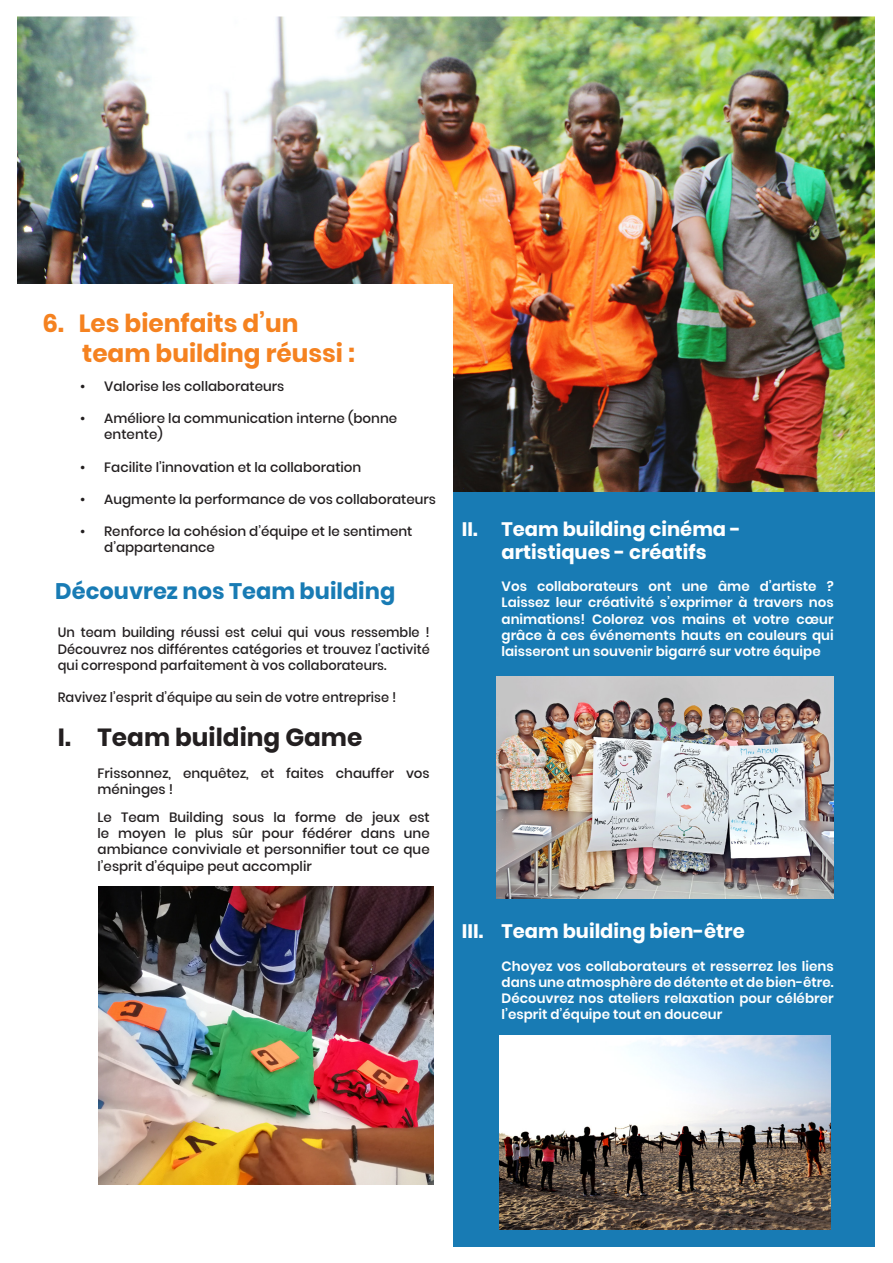
<style>
.page{position:relative;width:893px;height:1263px;background:#fff}
.page>*{position:absolute;margin:0;border:0;box-sizing:border-box;transform-origin:0 0}
.t1{font:700 24.75px "Poppins";color:#f58220}
.t2{font:700 24.75px "Poppins";color:#231f20}
.t3{font:700 22.5px "Poppins";color:#187bb4}
.t4{font:700 19.5px/23.4px "Poppins";color:#fff}
.t5{font:500 13.5px/16.2px "Poppins";color:#231f20}
.t6{font:600 13.5px/16.2px "Poppins";color:#fff;text-align:justify}
.t7{font:500 13.5px/16.2px "Poppins";color:#231f20;text-align:justify;scale:.96 1}
</style>
<div class="page">
<img style="left:17px;top:16px;width:858px;height:1231px">
<p class="t1" style="left:43px;top:309px;width:258px">6. Les bienfaits d’un</p>
<p class="t1" style="left:82px;top:338px;width:274px">team building réussi :</p>
<p class="t5" style="left:80px;top:378px;width:7px">•</p>
<p class="t5" style="left:104px;top:378px;width:182px">Valorise les collaborateurs</p>
<p class="t5" style="left:80px;top:410px;width:7px">•</p>
<p class="t5" style="left:104px;top:410px;width:294px">Améliore la communication interne (bonne entente)</p>
<p class="t5" style="left:80px;top:459px;width:7px">•</p>
<p class="t5" style="left:104px;top:459px;width:259px">Facilite l’innovation et la collaboration</p>
<p class="t5" style="left:80px;top:491px;width:7px">•</p>
<p class="t5" style="left:104px;top:491px;width:333px">Augmente la performance de vos collaborateurs</p>
<p class="t5" style="left:80px;top:523px;width:7px">•</p>
<p class="t5" style="left:104px;top:523px;width:310px">Renforce la cohésion d’équipe et le sentiment d’appartenance</p>
<p class="t3" style="left:55px;top:578px;width:341px">Découvrez nos Team building</p>
<p class="t7" style="left:58px;top:624px;width:389px">Un team building réussi est celui qui vous ressemble !<br>Découvrez nos différentes catégories et trouvez l’activité qui correspond parfaitement à vos collaborateurs.</p>
<p class="t7" style="left:58px;top:689px;width:354px">Ravivez l’esprit d’équipe au sein de votre entreprise !</p>
<p class="t2" style="left:58px;top:723px;width:14px">I.</p>
<p class="t2" style="left:98px;top:723px;width:266px">Team building Game</p>
<p class="t5" style="left:98px;top:765px;width:334px">Frissonnez, enquêtez, et faites chauffer vos méninges !</p>
<p class="t5" style="left:98px;top:809px;width:334px;text-align:justify">Le Team Building sous la forme de jeux est le moyen le plus sûr pour fédérer dans une ambiance conviviale et personnifier tout ce que l’esprit d’équipe peut accomplir</p>
<p class="t4" style="left:462px;top:517px;width:17px">II.</p>
<p class="t4" style="left:502px;top:517px;width:241px">Team building cinéma - artistiques - créatifs</p>
<p class="t6" style="left:502px;top:578px;width:334px">Vos collaborateurs ont une âme d’artiste ?<br>Laissez leur créativité s’exprimer à travers nos animations! Colorez vos mains et votre cœur grâce à ces événements hauts en couleurs qui laisseront un souvenir bigarré sur votre équipe</p>
<p class="t4" style="left:462px;top:920px;width:23px">III.</p>
<p class="t4" style="left:502px;top:920px;width:245px">Team building bien-être</p>
<p class="t6" style="left:502px;top:958px;width:334px">Choyez vos collaborateurs et resserrez les liens dans une atmosphère de détente et de bien-être.<br>Découvrez nos ateliers relaxation pour célébrer l’esprit d’équipe tout en douceur</p>
</div>
